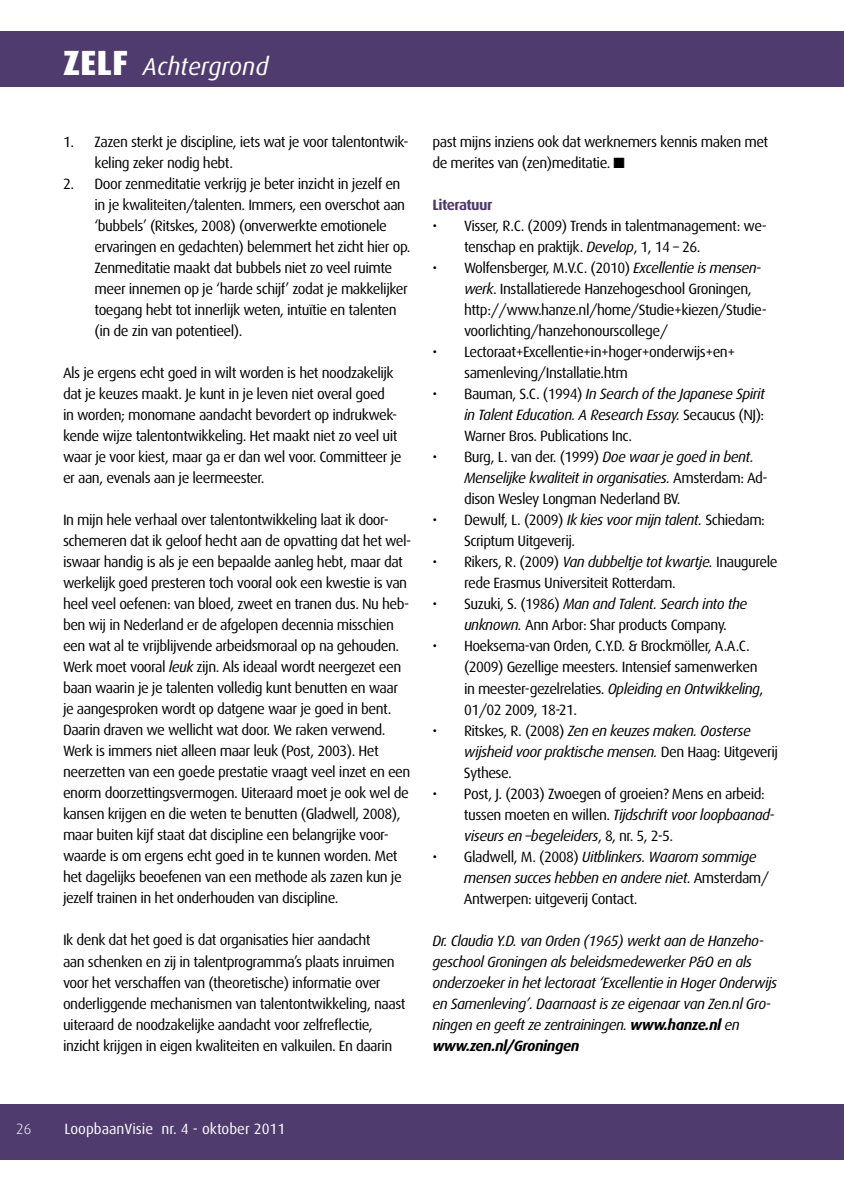
<style>
.page{position:relative;width:844px;height:1191px;background:#fff}
.page>*{position:absolute;margin:0;border:0;box-sizing:border-box;transform-origin:0 0}
.t1{font:800 35px "Dax";color:#fff}
.t2{font:italic 24.5px "Dax";color:#fff}
.t3{font:14.88px/21px "Dax";letter-spacing:-.035em;color:#000}
.t4{font:italic 14.88px/21px "Dax";letter-spacing:-.035em;color:#000}
.t5{font:14.88px "Dax";color:#fff}
.t6{font:700 14.88px "Dax";letter-spacing:-.035em;color:#4f3b6e}
.t7{font:300 14.88px "Dax";color:#fff}
.s1{font-style:italic}
.s2{font-style:normal}
.s3{font-weight:700}
</style>
<div class="page">
<div style="left:0;top:31px;width:843px;height:56px;background:#4f3b6e"></div>
<div style="left:0;top:1104px;width:843px;height:56px;background:#4f3b6e"></div>
<h1 class="t1" style="left:63px;top:43px;width:67px">zelf</h1>
<h2 class="t2" style="left:143px;top:53px;width:127px">Achtergrond</h2>
<p class="t3" style="left:94px;top:132px;width:315px;text-indent:-32px">1. Zazen sterkt je discipline, iets wat je voor talentontwik&shy;keling zeker nodig hebt.</p>
<p class="t3" style="left:94px;top:174px;width:317px;text-indent:-32px">2. Door zenmeditatie verkrijg je beter inzicht in jezelf en in je kwaliteiten/talenten. Immers, een overschot aan ‘bubbels’ (Ritskes, 2008) (onverwerkte emotionele ervaringen en gedachten) belemmert het zicht hier op.<br>Zenmeditatie maakt dat bubbels niet zo veel ruimte meer innemen op je ‘harde schijf’ zodat je makkelijker toegang hebt tot innerlijk weten, intuïtie en talenten (in de zin van potentieel).</p>
<p class="t3" style="left:63px;top:363px;width:340px">Als je ergens echt goed in wilt worden is het noodzakelijk dat je keuzes maakt. Je kunt in je leven niet overal goed<br>in worden; monomane aandacht bevordert op indrukwek&shy;kende wijze talentontwikkeling. Het maakt niet zo veel uit waar je voor kiest, maar ga er dan wel voor. Committeer je er aan, evenals aan je leermeester.</p>
<p class="t3" style="left:63px;top:510px;width:350px">In mijn hele verhaal over talentontwikkeling laat ik door&shy;schemeren dat ik geloof hecht aan de opvatting dat het wel&shy;iswaar handig is als je een bepaalde aanleg hebt, maar dat werkelijk goed presteren toch vooral ook een kwestie is van heel veel oefenen: van bloed, zweet en tranen dus. Nu heb&shy;ben wij in Nederland er de afgelopen decennia misschien een wat al te vrijblijvende arbeidsmoraal op na gehouden.<br>Werk moet vooral <span class="s1">leuk</span> zijn. Als ideaal wordt neergezet een baan waarin je je talenten volledig kunt benutten en waar je aangesproken wordt op datgene waar je goed in bent.<br>Daarin draven we wellicht wat door. We raken verwend.<br>Werk is immers niet alleen maar leuk (Post, 2003). Het neerzetten van een goede prestatie vraagt veel inzet en een enorm doorzettingsvermogen. Uiteraard moet je ook wel de kansen krijgen en die weten te benutten (Gladwell, 2008), maar buiten kijf staat dat discipline een belangrijke voor&shy;waarde is om ergens echt goed in te kunnen worden. Met het dagelijks beoefenen van een methode als zazen kun je jezelf trainen in het onderhouden van discipline.</p>
<p class="t3" style="left:63px;top:930px;width:344px">Ik denk dat het goed is dat organisaties hier aandacht<br>aan schenken en zij in talentprogramma’s plaats inruimen voor het verschaffen van (theoretische) informatie over onderliggende mechanismen van talentontwikkeling, naast uiteraard de noodzakelijke aandacht voor zelfreflectie, inzicht krijgen in eigen kwaliteiten en valkuilen. En daarin</p>
<p class="t3" style="left:432px;top:132px;width:337px">past mijns inziens ook dat werknemers kennis maken met de merites van (zen)meditatie. ■</p>
<p class="t6" style="left:432px;top:197px;width:62px">Literatuur</p>
<p class="t3" style="left:464px;top:216px;width:304px;text-indent:-32px">• Visser, R.C. (2009) Trends in talentmanagement: we&shy;tenschap en praktijk. <span class="s1">Develop</span>, 1, 14 – 26.</p>
<p class="t3" style="left:464px;top:258px;width:304px;text-indent:-32px">• Wolfensberger, M.V.C. (2010) <span class="s1">Excellentie is mensen&shy;werk</span>. Installatierede Hanzehogeschool Groningen, http://www.hanze.nl/home/Studie+kiezen/Studie&shy;voorlichting/hanzehonourscollege/</p>
<p class="t3" style="left:464px;top:342px;width:272px;text-indent:-32px">• Lectoraat+Excellentie+in+hoger+onderwijs+en+ samenleving/Installatie.htm</p>
<p class="t4" style="left:464px;top:384px;width:302px;text-align:justify;text-indent:-31px"><span class="s2">• Bauman, S.C. (1994)</span> In Search of the Japanese Spirit in Talent Education. A Research Essay. <span class="s2">Secaucus (NJ):<br>Warner Bros. Publications Inc.</span></p>
<p class="t3" style="left:464px;top:447px;width:305px;text-indent:-32px">• Burg, L. van der. (1999) <span class="s1">Doe waar je goed in bent.<br>Menselijke kwaliteit in organisaties.</span> Amsterdam: Ad&shy;dison Wesley Longman Nederland BV.</p>
<p class="t3" style="left:464px;top:510px;width:302px;text-indent:-32px">• Dewulf, L. (2009) <span class="s1">Ik kies voor mijn talent.</span> Schiedam:<br>Scriptum Uitgeverij.</p>
<p class="t3" style="left:464px;top:552px;width:315px;text-indent:-31px">• Rikers, R. (2009) <span class="s1">Van dubbeltje tot kwartje.</span> Inaugurele rede Erasmus Universiteit Rotterdam.</p>
<p class="t3" style="left:464px;top:594px;width:285px;text-indent:-31px">• Suzuki, S. (1986) <span class="s1">Man and Talent. Search into the unknown.</span> Ann Arbor: Shar products Company.</p>
<p class="t3" style="left:464px;top:636px;width:301px;text-indent:-32px">• Hoeksema-van Orden, C.Y.D. &amp; Brockmöller, A.A.C. (2009) Gezellige meesters. Intensief samenwerken in meester-gezelrelaties. <span class="s1">Opleiding en Ontwikkeling</span>, 01/02 2009, 18-21.</p>
<p class="t4" style="left:464px;top:720px;width:315px;text-indent:-31px"><span class="s2">• Ritskes, R. (2008)</span> Zen en keuzes maken. Oosterse wijsheid voor praktische mensen. <span class="s2">Den Haag: Uitgeverij<br>Sythese.</span></p>
<p class="t3" style="left:464px;top:783px;width:312px;text-indent:-32px">• Post, J. (2003) Zwoegen of groeien? Mens en arbeid: tussen moeten en willen. <span class="s1">Tijdschrift voor loopbaanad&shy;viseurs en –begeleiders</span>, 8, nr. 5, 2-5.</p>
<p class="t3" style="left:464px;top:846px;width:307px;text-indent:-32px">• Gladwell, M. (2008) <span class="s1">Uitblinkers. Waarom sommige mensen succes hebben en andere niet</span>. Amsterdam/<br>Antwerpen: uitgeverij Contact.</p>
<p class="t4" style="left:432px;top:930px;width:346px">Dr. Claudia Y.D. van Orden (1965) werkt aan de Hanzeho&shy;geschool Groningen als beleidsmedewerker P&amp;O en als onderzoeker in het lectoraat ‘Excellentie in Hoger Onderwijs en Samenleving’. Daarnaast is ze eigenaar van Zen.nl Gro&shy;ningen en geeft ze zentrainingen. <span class="s3">www.hanze.nl</span> en <span class="s3">www.zen.nl/Groningen</span></p>
<p class="t7" style="left:16px;top:1121px;width:17px">26</p>
<p class="t5" style="left:64px;top:1121px;width:222px">LoopbaanVisie nr. 4 - oktober 2011</p>
</div>
